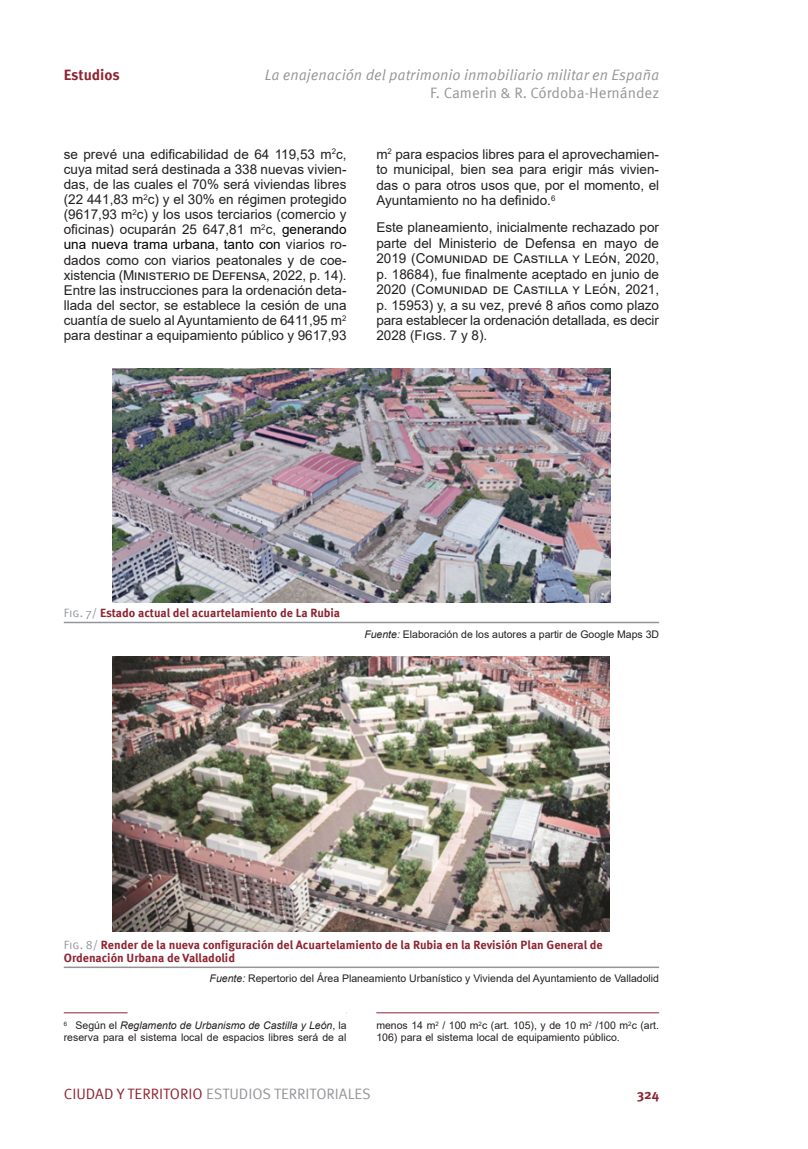
<style>
.page{position:relative;width:808px;height:1149px;background:#fff}
.page>*{position:absolute;margin:0;border:0;box-sizing:border-box;transform-origin:0 0}
.t1{font:15px "Meta Pro";color:#939598}
.t2{font:italic 15px "Meta Pro";color:#939598}
.t3{font:700 15px "Meta Pro";letter-spacing:-.005em;color:#8d2431}
.parrafo{font:13.5px/15.1px "Arial";color:#231f20;text-align:justify}
.t4{font:700 13.5px "Meta Pro";color:#8d2431}
.piefiguracontenido{font:700 12px/13.2px "Meta Pro";color:#8d2431}
.nota{font:10.5px/12px "Arial";color:#231f20}
.Fuente{font:10.5px "Arial";color:#231f20}
.s1{color:#000}
.s2{font-weight:400;color:#939598}
.s3{font-style:italic}
.s4{color:#8d2431}
</style>
<div class="page">
<img style="left:113px;top:368px;width:497px;height:234px">
<img style="left:113px;top:656px;width:497px;height:275px">
<hr style="left:64px;top:621px;width:595px;height:2px;background:#939598">
<hr style="left:64px;top:966px;width:595px;height:1px;background:#939598">
<hr style="left:64px;top:1012px;width:283px;height:1px;background:#8d2431">
<hr style="left:128px;top:1010px;width:219px;height:4px;background:#fff">
<hr style="left:376px;top:1012px;width:283px;height:1px;background:#8d2431">
<p class="t3" style="left:64px;top:63px;width:58px">Estudios</p>
<p class="t2" style="left:265px;top:64px;width:396px">La enajenación del patrimonio inmobiliario militar en España</p>
<p class="t1" style="left:430px;top:82px;width:230px">F. Camerin &amp; R. Córdoba-Hernández</p>
<p class="parrafo" style="left:64px;top:146px;width:284px">se prevé una edificabilidad de 64 119,53 m<sup>2</sup>c, cuya mitad será destinada a 338 nuevas vivien&shy;das, de las cuales el 70% será viviendas libres (22 441,83 m<sup>2</sup>c) y el 30% en régimen protegido (9617,93 m<sup>2</sup>c) y los usos terciarios (comercio y oficinas) ocuparán 25 647,81 m<sup>2</sup>c, <span class="s1">generando una nueva trama urbana, tanto con</span> viarios ro&shy;dados como con viarios peatonales y de coe&shy;xistencia (Ministerio de Defensa, 2022, p. 14).<br>Entre las instrucciones para la ordenación deta&shy;llada del sector, se establece la cesión de una cuantía de suelo al Ayuntamiento de 6411,95 m<sup>2 </sup>para destinar a equipamiento público y 9617,93</p>
<p class="parrafo" style="left:376px;top:146px;width:284px">m<sup>2</sup> para espacios libres para el aprovechamien&shy;to municipal, bien sea para erigir más vivien&shy;das o para otros usos que, por el momento, el Ayuntamiento no ha definido.<sup>6</sup></p>
<p class="parrafo" style="left:376px;top:220px;width:284px">Este planeamiento, inicialmente rechazado por parte del Ministerio de Defensa en mayo de 2019 (Comunidad de Castilla y León, 2020, p. 18684), fue finalmente aceptado en junio de 2020 (Comunidad de Castilla y León, 2021, p. 15953) y, a su vez, prevé 8 años como plazo para establecer la ordenación detallada, es decir 2028 (Figs. 7 y 8).</p>
<p class="piefiguracontenido" style="left:64px;top:605px;width:278px"><span class="s2">Fig. 7/</span> Estado actual del acuartelamiento de La Rubia</p>
<p class="Fuente" style="left:364px;top:626px;width:296px"><span class="s3">Fuente:</span> Elaboración de los autores a partir de Google Maps 3D</p>
<p class="piefiguracontenido" style="left:64px;top:937px;width:540px"><span class="s2">Fig. 8/</span> Render de la nueva configuración del Acuartelamiento de la Rubia en la Revisión Plan General de<br>Ordenación Urbana de Valladolid</p>
<p class="Fuente" style="left:210px;top:971px;width:451px"><span class="s3">Fuente:</span> Repertorio del Área Planeamiento Urbanístico y Vivienda del Ayuntamiento de Valladolid</p>
<p class="nota" style="left:64px;top:1018px;width:284px"><sup>6</sup> Según el <span class="s3">Reglamento de Urbanismo de Castilla y León</span>, la reserva para el sistema local de espacios libres será de al</p>
<p class="nota" style="left:376px;top:1018px;width:284px">menos 14 m<sup>2</sup> / 100 m<sup>2</sup>c (art. 105), y de 10 m<sup>2</sup> /100 m<sup>2</sup>c (art.<br>106) para el sistema local de equipamiento público.</p>
<p class="t1" style="left:64px;top:1082px;width:309px"><span class="s4">CIUDAD Y TERRITORIO</span> ESTUDIOS TERRITORIALES</p>
<p class="t4" style="left:637px;top:1083px;width:24px">324</p>
</div>
